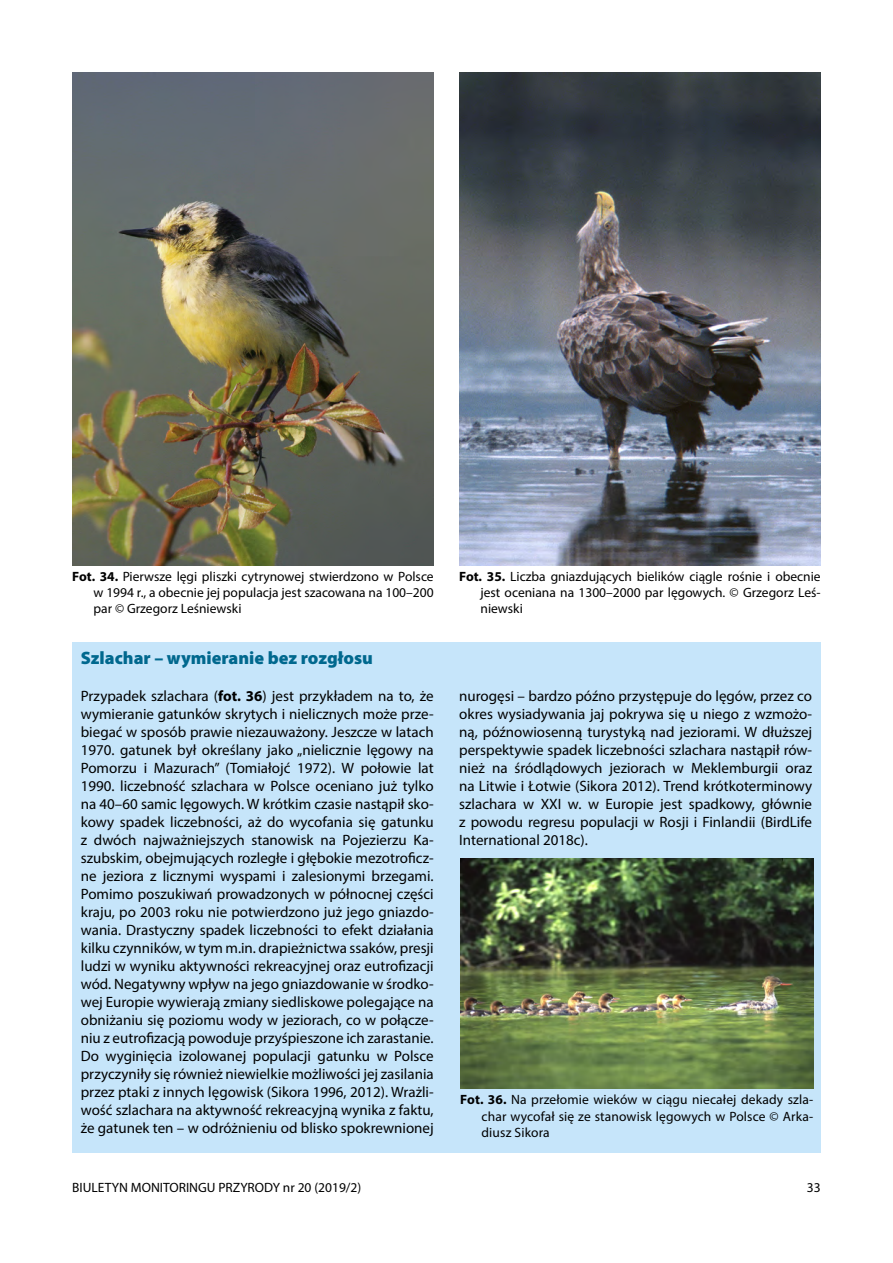
<style>
.page{position:relative;width:893px;height:1263px;background:#fff}
.page>*{position:absolute;margin:0;border:0;box-sizing:border-box;transform-origin:0 0}
.Ramka_Podtytuł_2{font:900 18px "Myriad Pro";color:#00688e}
.Podstawowy_akapitowy{font:15px/18px "Myriad Pro";color:#000;text-align:justify}
.Podpis_ryciny{font:13.5px/16.2px "Myriad Pro";color:#000;text-align:justify}
.s1{font-weight:700}
</style>
<div class="page">
<img style="left:72px;top:72px;width:362px;height:494px">
<img style="left:459px;top:72px;width:362px;height:494px">
<div style="left:72px;top:642px;width:749px;height:510px;background:#c6e5fa"></div>
<img style="left:460px;top:858px;width:353px;height:230px">
<p class="Podpis_ryciny" style="left:94px;top:568px;width:342px;text-indent:-21px"><span class="s1">Fot. 34.</span> Pierwsze lęgi pliszki cytrynowej stwierdzono w Polsce w 1994 r., a obecnie jej populacja jest szacowana na 100–200 par © Grzegorz Leśniewski</p>
<p class="Podpis_ryciny" style="left:480px;top:568px;width:342px;text-indent:-21px"><span class="s1">Fot. 35.</span> Liczba gniazdujących bielików ciągle rośnie i obecnie jest oceniana na 1300–2000 par lęgowych. © Grzegorz Leś&shy;niewski</p>
<p class="Ramka_Podtytuł_2" style="left:81px;top:646px;width:294px">Szlachar – wymieranie bez rozgłosu</p>
<p class="Podstawowy_akapitowy" style="left:81px;top:687px;width:354px">Przypadek szlachara (<span class="s1">fot. 36</span>) jest przykładem na to, że wymieranie gatunków skrytych i nielicznych może prze&shy;biegać w sposób prawie niezauważony. Jeszcze w latach 1970. gatunek był określany jako „nielicznie lęgowy na Pomorzu i Mazurach” (Tomiałojć 1972). W połowie lat 1990. liczebność szlachara w Polsce oceniano już tylko na 40–60 samic lęgowych. W krótkim czasie nastąpił sko&shy;kowy spadek liczebności, aż do wycofania się gatunku z dwóch najważniejszych stanowisk na Pojezierzu Ka&shy;szubskim, obejmujących rozległe i głębokie mezotroficz&shy;ne jeziora z licznymi wyspami i zalesionymi brzegami.<br>Pomimo poszukiwań prowadzonych w północnej części kraju, po 2003 roku nie potwierdzono już jego gniazdo&shy;wania. Drastyczny spadek liczebności to efekt działania kilku czynników, w tym m.in. drapieżnictwa ssaków, presji ludzi w wyniku aktywności rekreacyjnej oraz eutrofizacji wód. Negatywny wpływ na jego gniazdowanie w środko&shy;wej Europie wywierają zmiany siedliskowe polegające na obniżaniu się poziomu wody w jeziorach, co w połącze&shy;niu z eutrofizacją powoduje przyśpieszone ich zarastanie.<br>Do wyginięcia izolowanej populacji gatunku w Polsce przyczyniły się również niewielkie możliwości jej zasilania przez ptaki z innych lęgowisk (Sikora 1996, 2012). Wrażli&shy;wość szlachara na aktywność rekreacyjną wynika z faktu, że gatunek ten – w odróżnieniu od blisko spokrewnionej</p>
<p class="Podstawowy_akapitowy" style="left:459px;top:687px;width:354px">nurogęsi – bardzo późno przystępuje do lęgów, przez co okres wysiadywania jaj pokrywa się u niego z wzmożo&shy;ną, późnowiosenną turystyką nad jeziorami. W dłuższej perspektywie spadek liczebności szlachara nastąpił rów&shy;nież na śródlądowych jeziorach w Meklemburgii oraz na Litwie i Łotwie (Sikora 2012). Trend krótkoterminowy szlachara w XXI w. w Europie jest spadkowy, głównie z powodu regresu populacji w Rosji i Finlandii (BirdLife International 2018c).</p>
<p class="Podpis_ryciny" style="left:482px;top:1091px;width:333px;text-indent:-21px"><span class="s1">Fot. 36.</span> Na przełomie wieków w ciągu niecałej dekady szla&shy;char wycofał się ze stanowisk lęgowych w Polsce © Arka&shy;diusz Sikora</p>
<p class="Podpis_ryciny" style="left:72px;top:1179px;width:291px">BIULETYN MONITORINGU PRZYRODY nr 20 (2019/2)</p>
<p class="Podpis_ryciny" style="left:807px;top:1179px;width:15px">33</p>
</div>
